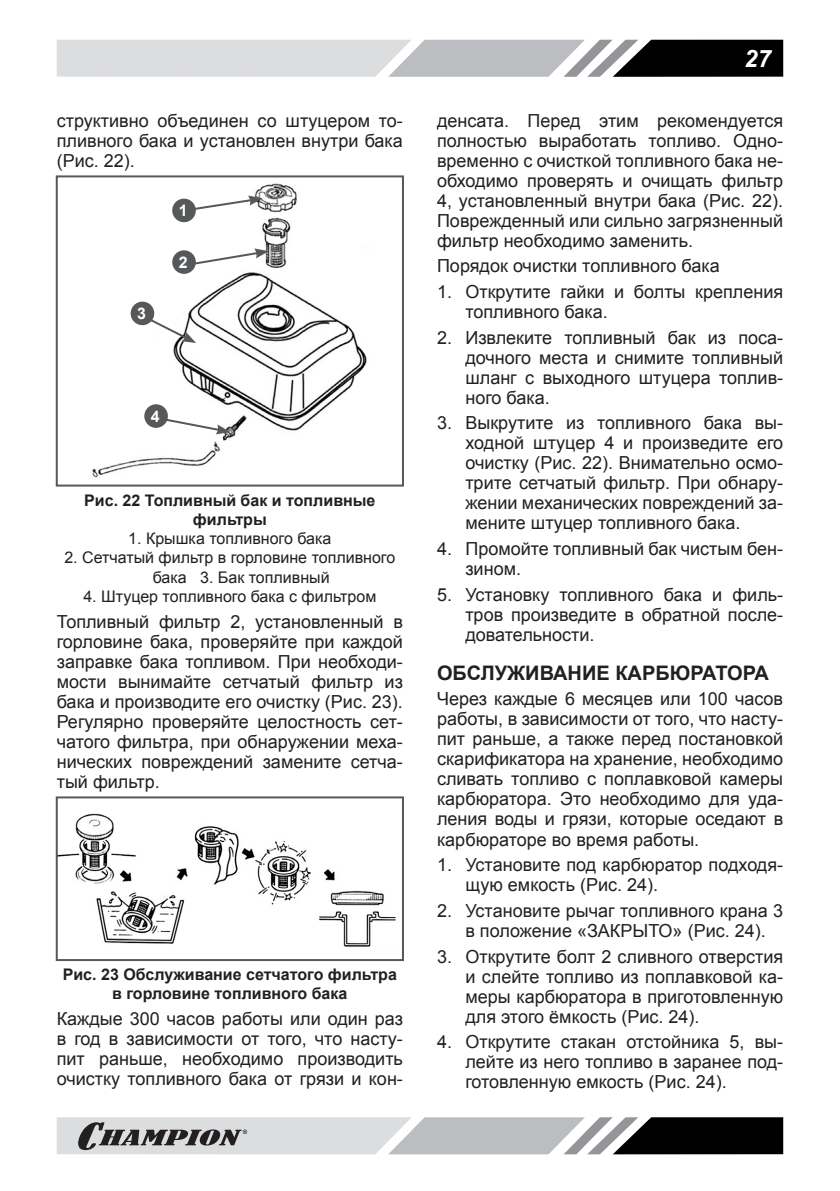
<style>
.page{position:relative;width:840px;height:1191px;background:#fff}
.page>*{position:absolute;margin:0;border:0;box-sizing:border-box;transform-origin:0 0}
.t1{font:italic 700 24px "Arial";color:#fff}
.Заголовок2{font:700 20px "Arial";color:#231f20}
.Текст_основной{font:18px/20px "Arial";color:#231f20;text-align:justify}
.Текст_список{font:18px/20px "Arial";color:#231f20;text-align:justify}
.РИСУНОК_список_по_це{font:16px/19.2px "Arial";color:#231f20}
.РИСУНОК{font:700 16px/19.2px "Arial";color:#231f20;text-align:center}
.Заголовок_1{font:700 16px "Arial";color:#fff}
</style>
<div class="page">
<svg style="left:57px;top:40px;width:725px;height:37px;background:#a7a8aa"></svg>
<svg style="left:57px;top:1117px;width:725px;height:37px;background:#9c9d9e"></svg>
<img style="left:92px;top:183px;width:275px;height:295px">
<div style="left:56px;top:175px;width:348px;height:311px;border:2px solid #57585a"></div>
<svg style="left:183px;top:195px;width:79px;height:18px"></svg>
<svg style="left:189px;top:248px;width:80px;height:18px"></svg>
<svg style="left:145px;top:316px;width:51px;height:27px"></svg>
<svg style="left:160px;top:417px;width:70px;height:17px"></svg>
<div style="left:131px;top:302px;width:23px;height:23px;background:#57585a;border-radius:50%"></div>
<div style="left:172px;top:250px;width:24px;height:24px;background:#57585a;border-radius:50%"></div>
<div style="left:172px;top:199px;width:24px;height:23px;background:#57585a;border-radius:50%"></div>
<div style="left:144px;top:404px;width:24px;height:24px;background:#57585a;border-radius:50%"></div>
<img style="left:59px;top:813px;width:337px;height:134px">
<div style="left:56px;top:796px;width:348px;height:165px;border:2px solid #57585a"></div>
<p class="Текст_основной" style="left:57px;top:110px;width:347px">структивно объединен со штуцером то&shy;пливного бака и установлен внутри бака (Рис. 22).</p>
<p class="Заголовок_1" style="left:179px;top:200px;width:10px">1</p>
<p class="Заголовок_1" style="left:137px;top:303px;width:10px">3</p>
<p class="Заголовок_1" style="left:179px;top:252px;width:10px">2</p>
<p class="Заголовок_1" style="left:151px;top:405px;width:10px">4</p>
<p class="РИСУНОК" style="left:84px;top:491px;width:292px">Рис. 22 Топливный бак и топливные фильтры</p>
<p class="РИСУНОК_список_по_це" style="left:128px;top:529px;width:205px">1. Крышка топливного бака</p>
<p class="РИСУНОК_список_по_це" style="left:153px;top:548px;width:244px;text-indent:-88px">2. Сетчатый фильтр в горловине топливного бака 3. Бак топливный</p>
<p class="РИСУНОК_список_по_це" style="left:83px;top:587px;width:294px">4. Штуцер топливного бака с фильтром</p>
<p class="Текст_основной" style="left:57px;top:611px;width:347px">Топливный фильтр 2, установленный в горловине бака, проверяйте при каждой заправке бака топливом. При необходи&shy;мости вынимайте сетчатый фильтр из бака и производите его очистку (Рис. 23).<br>Регулярно проверяйте целостность сет&shy;чатого фильтра, при обнаружении меха&shy;нических повреждений замените сетча&shy;тый фильтр.</p>
<p class="РИСУНОК" style="left:63px;top:965px;width:335px">Рис. 23 Обслуживание сетчатого фильтра в горловине топливного бака</p>
<p class="Текст_основной" style="left:57px;top:1009px;width:347px">Каждые 300 часов работы или один раз в год в зависимости от того, что насту&shy;пит раньше, необходимо производить очистку топливного бака от грязи и кон-</p>
<h1 class="t1" style="left:743px;top:42px;width:28px">27</h1>
<p class="Текст_основной" style="left:437px;top:110px;width:347px">денсата. Перед этим рекомендуется полностью выработать топливо. Одно&shy;временно с очисткой топливного бака не&shy;обходимо проверять и очищать фильтр 4, установленный внутри бака (Рис. 22).<br>Поврежденный или сильно загрязненный фильтр необходимо заменить.</p>
<p class="Текст_список" style="left:437px;top:256px;width:284px">Порядок очистки топливного бака</p>
<p class="Текст_список" style="left:465px;top:282px;width:319px;text-indent:-28px">1. Открутите гайки и болты крепления топливного бака.</p>
<p class="Текст_список" style="left:465px;top:327px;width:319px;text-indent:-28px">2. Извлеките топливный бак из поса&shy;дочного места и снимите топливный шланг с выходного штуцера топлив&shy;ного бака.</p>
<p class="Текст_список" style="left:465px;top:413px;width:319px;text-indent:-28px">3. Выкрутите из топливного бака вы&shy;ходной штуцер 4 и произведите его очистку (Рис. 22). Внимательно осмо&shy;трите сетчатый фильтр. При обнару&shy;жении механических повреждений за&shy;мените штуцер топливного бака.</p>
<p class="Текст_список" style="left:465px;top:539px;width:319px;text-indent:-28px">4. Промойте топливный бак чистым бен&shy;зином.</p>
<p class="Текст_список" style="left:465px;top:584px;width:319px;text-indent:-28px">5. Установку топливного бака и филь&shy;тров произведите в обратной после&shy;довательности.</p>
<p class="Заголовок2" style="left:437px;top:659px;width:333px">ОБСЛУЖИВАНИЕ КАРБЮРАТОРА</p>
<p class="Текст_основной" style="left:437px;top:689px;width:347px">Через каждые 6 месяцев или 100 часов работы, в зависимости от того, что насту&shy;пит раньше, а также перед постановкой скарификатора на хранение, необходимо сливать топливо с поплавковой камеры карбюратора. Это необходимо для уда&shy;ления воды и грязи, которые оседают в карбюраторе во время работы.</p>
<p class="Текст_список" style="left:465px;top:855px;width:319px;text-indent:-28px">1. Установите под карбюратор подходя&shy;щую емкость (Рис. 24).</p>
<p class="Текст_список" style="left:465px;top:900px;width:319px;text-indent:-28px">2. Установите рычаг топливного крана 3 в положение «ЗАКРЫТО» (Рис. 24).</p>
<p class="Текст_список" style="left:465px;top:946px;width:319px;text-indent:-28px">3. Открутите болт 2 сливного отверстия и слейте топливо из поплавковой ка&shy;меры карбюратора в приготовленную для этого ёмкость (Рис. 24).</p>
<p class="Текст_список" style="left:465px;top:1032px;width:319px;text-indent:-28px">4. Открутите стакан отстойника 5, вы&shy;лейте из него топливо в заранее под&shy;готовленную емкость (Рис. 24).</p>
</div>
